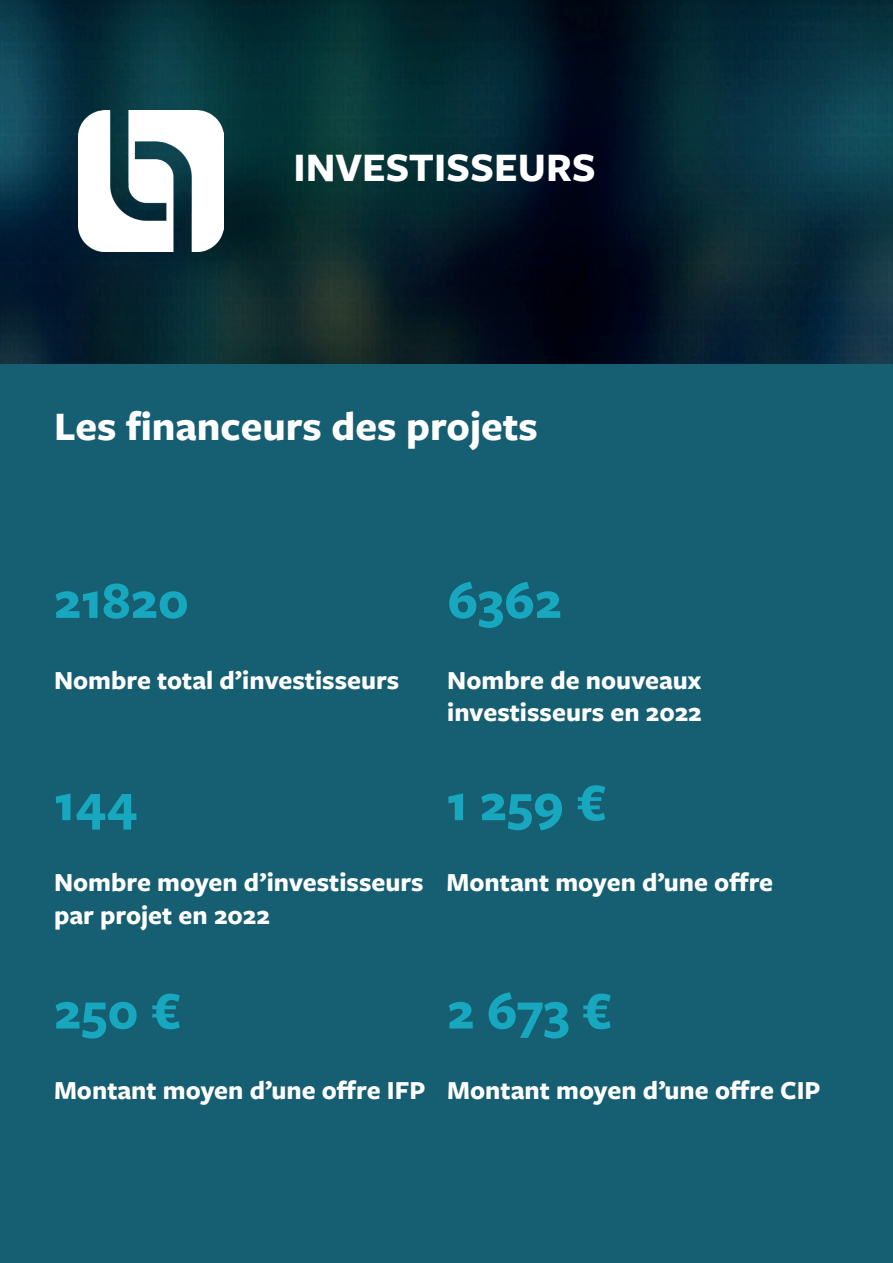
<style>
.page{position:relative;width:893px;height:1263px;background:#165e71}
.page>*{position:absolute;margin:0;border:0;box-sizing:border-box;transform-origin:0 0}
.t1{font:700 54px "Freight Sans Pro";color:#17a8c0}
.t2{font:700 42px "Freight Sans Pro";color:#fff}
.t3{font:700 27px/32.4px "Freight Sans Pro";color:#fff}
</style>
<div class="page">
<img style="left:0;top:0;width:893px;height:364px">
<img style="left:79px;top:111px;width:144px;height:140px">
<h2 class="t2" style="left:293px;top:138px;width:304px">INVESTISSEURS</h2>
<h2 class="t2" style="left:54px;top:397px;width:485px">Les financeurs des projets</h2>
<h1 class="t1" style="left:54px;top:563px;width:136px">21820</h1>
<p class="t3" style="left:54px;top:663px;width:347px">Nombre total d’investisseurs</p>
<h1 class="t1" style="left:447px;top:563px;width:116px">6362</h1>
<p class="t3" style="left:447px;top:663px;width:256px">Nombre de nouveaux investisseurs en 2022</p>
<h1 class="t1" style="left:54px;top:765px;width:85px">144</h1>
<p class="t3" style="left:54px;top:865px;width:371px">Nombre moyen d’investisseurs par projet en 2022</p>
<h1 class="t1" style="left:446px;top:765px;width:161px">1 259 €</h1>
<p class="t3" style="left:446px;top:865px;width:328px">Montant moyen d’une offre</p>
<h1 class="t1" style="left:54px;top:974px;width:128px">250 €</h1>
<p class="t3" style="left:54px;top:1073px;width:373px">Montant moyen d’une offre IFP</p>
<h1 class="t1" style="left:447px;top:974px;width:166px">2 673 €</h1>
<p class="t3" style="left:447px;top:1073px;width:375px">Montant moyen d’une offre CIP</p>
</div>
